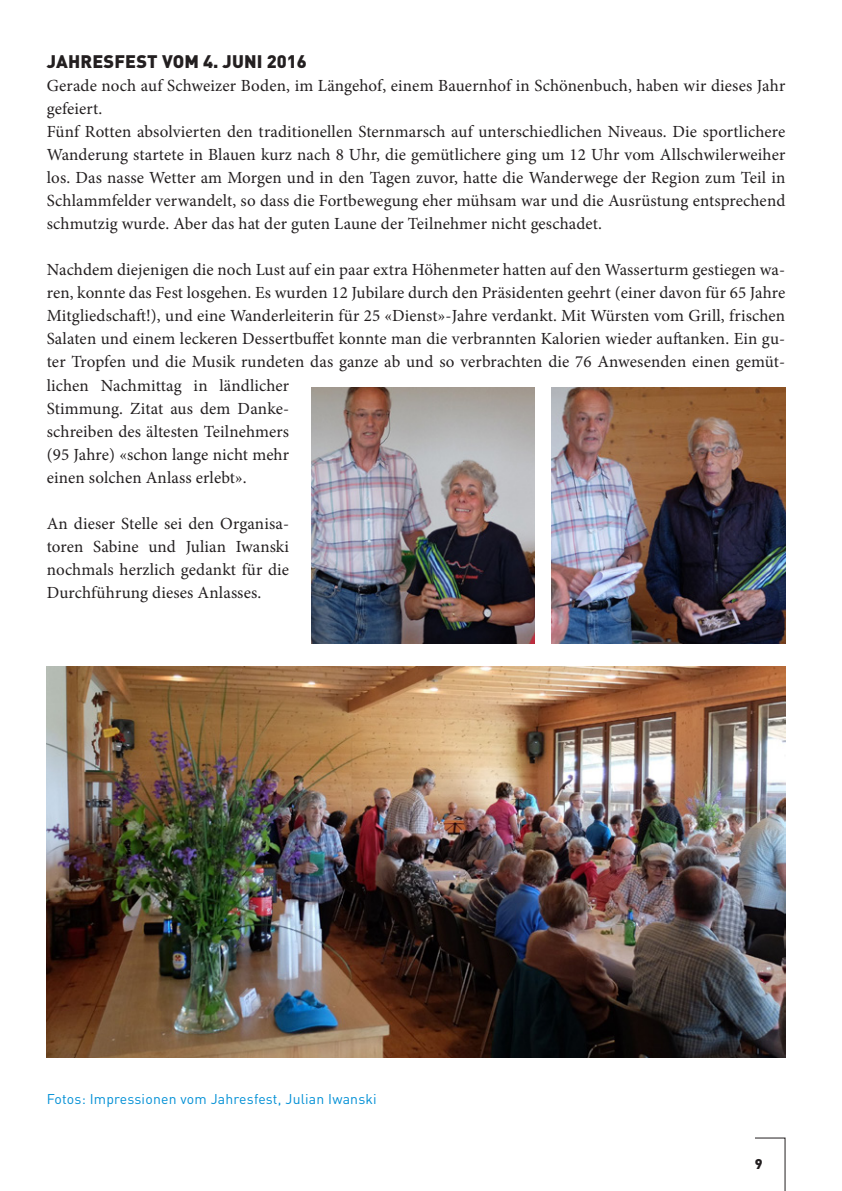
<style>
.page{position:relative;width:842px;height:1191px;background:#fff}
.page>*{position:absolute;margin:0;border:0;box-sizing:border-box;transform-origin:0 0}
._04_Legende{font:900 18px "DINOT";letter-spacing:.01em;color:#231f20}
._03_Lauftext{font:17px/23px "Minion Pro";letter-spacing:.01em;color:#231f20}
._04_Legende-2{font:14px "DINOT";letter-spacing:.015em;color:#008fd5}
.t1{font:900 14px "DINOT";color:#231f20}
</style>
<div class="page">
<svg style="left:755px;top:1137px;width:30px;height:54px"></svg>
<img style="left:312px;top:387px;width:222px;height:256px">
<img style="left:551px;top:387px;width:234px;height:256px">
<img style="left:47px;top:666px;width:738px;height:391px">
<p class="_04_Legende" style="left:47px;top:50px;width:261px">JAHRESFEST VOM 4. JUNI 2016</p>
<p class="_03_Lauftext" style="left:47px;top:75px;width:740px">Gerade noch auf Schweizer Boden, im Längehof, einem Bauernhof in Schönenbuch, haben wir dieses Jahr gefeiert.</p>
<p class="_03_Lauftext" style="left:47px;top:121px;width:740px;text-align:justify">Fünf Rotten absolvierten den traditionellen Sternmarsch auf unterschiedlichen Niveaus. Die sportlichere Wanderung startete in Blauen kurz nach 8 Uhr, die gemütlichere ging um 12 Uhr vom Allschwilerweiher los. Das nasse Wetter am Morgen und in den Tagen zuvor, hatte die Wanderwege der Region zum Teil in Schlammfelder verwandelt, so dass die Fortbewegung eher mühsam war und die Ausrüstung entsprechend schmutzig wurde. Aber das hat der guten Laune der Teilnehmer nicht geschadet.</p>
<p class="_03_Lauftext" style="left:47px;top:259px;width:740px">Nachdem diejenigen die noch Lust auf ein paar extra Höhenmeter hatten auf den Wasserturm gestiegen wa&shy;ren, konnte das Fest losgehen. Es wurden 12 Jubilare durch den Präsidenten geehrt (einer davon für 65 Jahre Mitgliedschaft!), und eine Wanderleiterin für 25 «Dienst»-Jahre verdankt. Mit Würsten vom Grill, frischen Salaten und einem leckeren Dessertbuffet konnte man die verbrannten Kalorien wieder auftanken. Ein gu&shy;ter Tropfen und die Musik rundeten das ganze ab und so verbrachten die 76 Anwesenden einen gemüt&shy;lichen Nachmittag in ländlicher<br>Stimmung. Zitat aus dem Danke-<br>schreiben des ältesten Teilnehmers<br>(95 Jahre) «schon lange nicht mehr<br>einen solchen Anlass erlebt».</p>
<p class="_03_Lauftext" style="left:47px;top:512px;width:244px;text-align:justify">An dieser Stelle sei den Organisa&shy;toren Sabine und Julian Iwanski nochmals herzlich gedankt für die Durchführung dieses Anlasses.</p>
<p class="_04_Legende-2" style="left:47px;top:1089px;width:331px">Fotos: Impressionen vom Jahresfest, Julian Iwanski</p>
<p class="t1" style="left:755px;top:1154px;width:9px">9</p>
</div>
